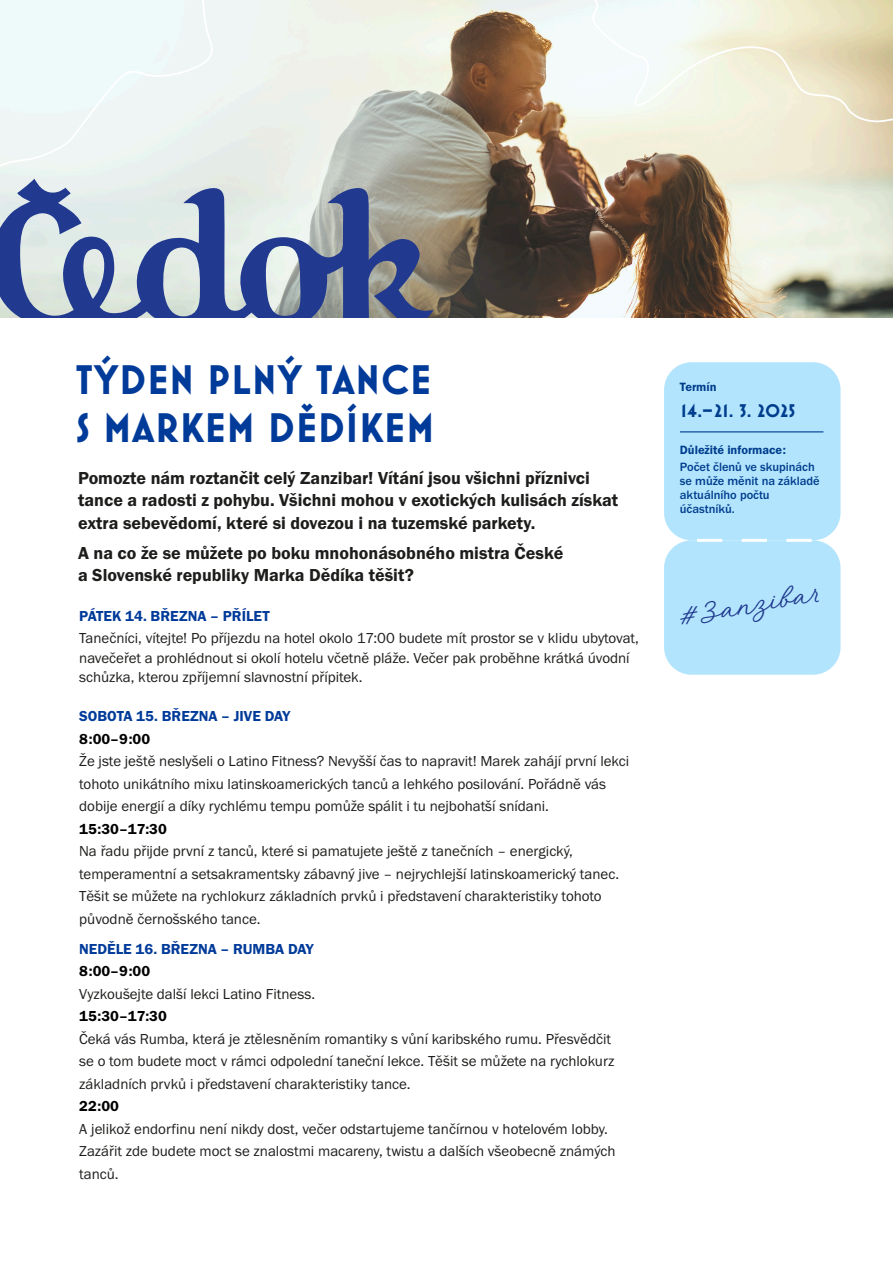
<style>
.page{position:relative;width:893px;height:1263px;background:#fff}
.page>*{position:absolute;margin:0;border:0;box-sizing:border-box;transform-origin:0 0}
.t1{font:700 42px/48px "Mostra Nuova";letter-spacing:.03em;color:#003b9a}
.t2{font:26.4px "Austen Script";color:#213a8f}
.t3{font:700 18.6px "Mostra Nuova";letter-spacing:.03em;color:#003d8d}
.t4{font:18px/22.5px "Franklin Gothic URW Dem";color:#1d1d1b}
.t5{font:15px/22.5px "Franklin Gothic URW Boo";color:#1d1d1b}
.t6{font:15px "Franklin Gothic URW Dem";color:#003b9a}
.t7{font:15px "Franklin Gothic URW Dem";color:#000}
.t8{font:500 12.45px/14px "Franklin Gothic URW";color:#003d8d}
.t9{font:12.45px "Franklin Gothic URW Dem";color:#003d8d}
</style>
<div class="page">
<img style="left:218px;top:178px;width:675px;height:139px">
<svg style="left:218px;top:123px;width:675px;height:55px;background:#cdc7b6"></svg>
<svg style="left:0;top:123px;width:218px;height:56px"></svg>
<svg style="left:0;top:0;width:893px;height:123px"></svg>
<div style="left:664px;top:362px;width:176px;height:178px;background:#b2e5fd;border-radius:27px"></div>
<div style="left:664px;top:540px;width:176px;height:135px;background:#b2e5fd;border-radius:27px"></div>
<hr style="left:697px;top:539px;width:25px;height:3px;background:#fff">
<hr style="left:742px;top:539px;width:25px;height:3px;background:#fff">
<hr style="left:786px;top:539px;width:26px;height:3px;background:#fff">
<hr style="left:680px;top:431px;width:143px;height:1px;background:#003b9a">
<svg style="left:0;top:179px;width:434px;height:138px;background:#919eb8"></svg>
<h1 class="t1" style="left:76px;top:356px;width:360px">TÝDEN PLNÝ TANCE<br>S MARKEM DĚDÍKEM</h1>
<p class="t4" style="left:78px;top:466px;width:542px">Pomozte nám roztančit celý Zanzibar! Vítání jsou všichni příznivci tance a radosti z pohybu. Všichni mohou v exotických kulisách získat extra sebevědomí, které si dovezou i na tuzemské parkety.</p>
<p class="t4" style="left:78px;top:541px;width:487px">A na co že se můžete po boku mnohonásobného mistra České a Slovenské republiky Marka Dědíka těšit?</p>
<p class="t6" style="left:79px;top:606px;width:192px">PÁTEK 14. BŘEZNA – PŘÍLET</p>
<p class="t5" style="left:79px;top:628px;width:561px;line-height:19.5px">Tanečníci, vítejte! Po příjezdu na hotel okolo 17:00 budete mít prostor se v klidu ubytovat, navečeřet a prohlédnout si okolí hotelu včetně pláže. Večer pak proběhne krátká úvodní schůzka, kterou zpříjemní slavnostní přípitek.</p>
<p class="t6" style="left:79px;top:707px;width:213px">SOBOTA 15. BŘEZNA – JIVE DAY</p>
<p class="t7" style="left:79px;top:729px;width:72px">8:00–9:00</p>
<p class="t5" style="left:79px;top:749px;width:551px">Že jste ještě neslyšeli o Latino Fitness? Nevyšší čas to napravit! Marek zahájí první lekci tohoto unikátního mixu latinskoamerických tanců a lehkého posilování. Pořádně vás dobije energií a díky rychlému tempu pomůže spálit i tu nejbohatší snídani.</p>
<p class="t7" style="left:79px;top:819px;width:89px">15:30–17:30</p>
<p class="t5" style="left:79px;top:839px;width:541px">Na řadu přijde první z tanců, které si pamatujete ještě z tanečních – energický, temperamentní a setsakramentsky zábavný jive – nejrychlejší latinskoamerický tanec.<br>Těšit se můžete na rychlokurz základních prvků i představení charakteristiky tohoto původně černošského tance.</p>
<p class="t6" style="left:79px;top:939px;width:236px">NEDĚLE 16. BŘEZNA – RUMBA DAY</p>
<p class="t7" style="left:79px;top:962px;width:72px">8:00–9:00</p>
<p class="t5" style="left:79px;top:982px;width:238px">Vyzkoušejte další lekci Latino Fitness.</p>
<p class="t7" style="left:79px;top:1007px;width:89px">15:30–17:30</p>
<p class="t5" style="left:79px;top:1027px;width:537px">Čeká vás Rumba, která je ztělesněním romantiky s vůní karibského rumu. Přesvědčit se o tom budete moct v rámci odpolední taneční lekce. Těšit se můžete na rychlokurz základních prvků i představení charakteristiky tance.</p>
<p class="t7" style="left:79px;top:1097px;width:41px">22:00</p>
<p class="t5" style="left:79px;top:1117px;width:538px">A jelikož endorfinu není nikdy dost, večer odstartujeme tančírnou v hotelovém lobby.<br>Zazářit zde budete moct se znalostmi macareny, twistu a dalších všeobecně známých tanců.</p>
<p class="t9" style="left:680px;top:379px;width:38px">Termín</p>
<p class="t3" style="left:681px;top:399px;width:115px">14.–21. 3. 2025</p>
<p class="t9" style="left:680px;top:442px;width:108px">Důležité informace:</p>
<p class="t8" style="left:680px;top:460px;width:141px">Počet členů ve skupinách se může měnit na základě aktuálního počtu účastníků.</p>
<h2 class="t2" style="left:678px;top:601px;width:143px;rotate:-10deg">#Zanzibar</h2>
</div>
